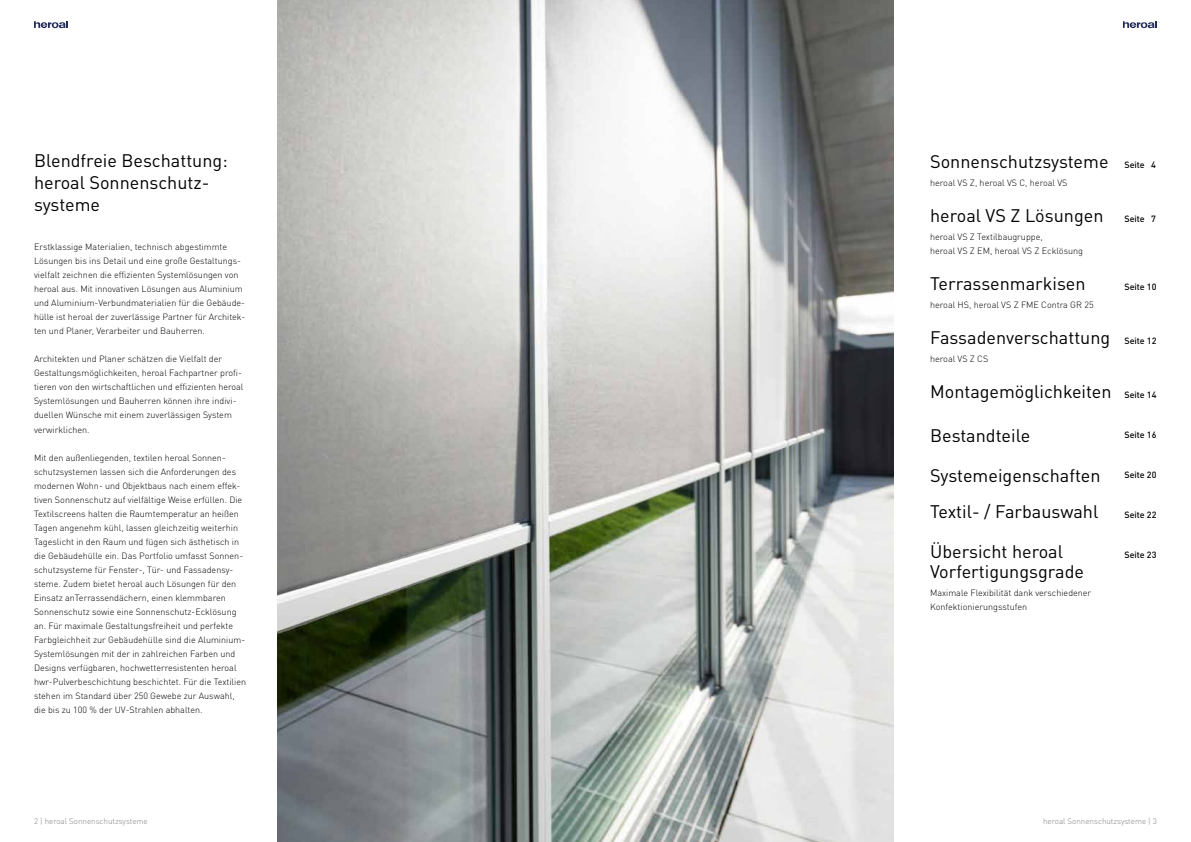
<style>
.page{position:relative;width:1191px;height:842px;background:#fff}
.page>*{position:absolute;margin:0;border:0;box-sizing:border-box;transform-origin:0 0}
.t1{font:18px/22px "DIN Pro";color:#000}
.t2{font:300 9px/14px "DIN Pro";color:#000}
.t3{font:500 9px "DIN Pro";color:#000}
.t4{font:300 8px "DIN Pro";color:#818080}
.s1{font-weight:500;font-size:9px}
</style>
<div class="page">
<svg style="left:1123px;top:21px;width:34px;height:7px"></svg>
<svg style="left:34px;top:21px;width:34px;height:7px"></svg>
<img style="left:278px;top:0;width:615px;height:842px">
<h1 class="t1" style="left:34px;top:148px;width:195px">Blendfreie Beschattung: heroal Sonnenschutz&shy;systeme</h1>
<p class="t2" style="left:34px;top:239px;width:213px">Erstklassige Materialien, technisch abgestimmte Lösungen bis ins Detail und eine große Gestaltungs&shy;vielfalt zeichnen die effizienten Systemlösungen von heroal aus. Mit innovativen Lösungen aus Aluminium und Aluminium-Verbundmaterialien für die Gebäude&shy;hülle ist heroal der zuverlässige Partner für Architek&shy;ten und Planer, Verarbeiter und Bauherren.</p>
<p class="t2" style="left:34px;top:351px;width:211px">Architekten und Planer schätzen die Vielfalt der Gestaltungsmöglichkeiten, heroal Fachpartner profi&shy;tieren von den wirtschaftlichen und effizienten heroal Systemlösungen und Bauherren können ihre indivi&shy;duellen Wünsche mit einem zuverlässigen System verwirklichen.</p>
<p class="t2" style="left:34px;top:449px;width:214px">Mit den außenliegenden, textilen heroal Sonnen&shy;schutzsystemen lassen sich die Anforderungen des modernen Wohn- und Objektbaus nach einem effek&shy;tiven Sonnenschutz auf vielfältige Weise erfüllen. Die Textilscreens halten die Raumtemperatur an heißen Tagen angenehm kühl, lassen gleichzeitig weiterhin Tageslicht in den Raum und fügen sich ästhetisch in die Gebäudehülle ein. Das Portfolio umfasst Sonnen&shy;schutzsysteme für Fenster-, Tür- und Fassadensy&shy;steme. Zudem bietet heroal auch Lösungen für den Einsatz anTerrassendächern, einen klemmbaren Sonnenschutz sowie eine Sonnenschutz-Ecklösung an. Für maximale Gestaltungsfreiheit und perfekte Farbgleichheit zur Gebäudehülle sind die Aluminium-Systemlösungen mit der in zahlreichen Farben und Designs verfügbaren, hochwetterresistenten heroal hwr-Pulverbeschichtung beschichtet. Für die Textilien stehen im Standard über 250 Gewebe zur Auswahl, die bis zu 100 % der UV-Strahlen abhalten.</p>
<h1 class="t1" style="left:930px;top:148px;width:227px">Sonnenschutzsysteme <span class="s1">Seite 4</span></h1>
<p class="t2" style="left:930px;top:175px;width:139px">heroal VS Z, heroal VS C, heroal VS</p>
<h1 class="t1" style="left:930px;top:202px;width:227px">heroal VS Z Lösungen <span class="s1">Seite 7</span></h1>
<p class="t2" style="left:930px;top:229px;width:154px">heroal VS Z Textilbaugruppe,<br>heroal VS Z EM, heroal VS Z Ecklösung</p>
<h1 class="t1" style="left:930px;top:270px;width:157px">Terrassenmarkisen</h1>
<p class="t3" style="left:1124px;top:279px;width:34px">Seite 10</p>
<p class="t2" style="left:930px;top:297px;width:165px">heroal HS, heroal VS Z FME Contra GR 25</p>
<h1 class="t1" style="left:930px;top:324px;width:228px">Fassadenverschattung <span class="s1">Seite 12</span></h1>
<p class="t2" style="left:930px;top:351px;width:60px">heroal VS Z CS</p>
<h1 class="t1" style="left:930px;top:378px;width:228px">Montagemöglichkeiten <span class="s1">Seite 14</span></h1>
<h1 class="t1" style="left:930px;top:422px;width:102px">Bestandteile</h1>
<p class="t3" style="left:1124px;top:427px;width:34px">Seite 16</p>
<h1 class="t1" style="left:930px;top:462px;width:172px">Systemeigenschaften</h1>
<p class="t3" style="left:1124px;top:467px;width:34px">Seite 20</p>
<h1 class="t1" style="left:930px;top:498px;width:170px">Textil- / Farbauswahl</h1>
<p class="t3" style="left:1124px;top:507px;width:34px">Seite 22</p>
<h1 class="t1" style="left:930px;top:538px;width:134px">Übersicht heroal</h1>
<p class="t3" style="left:1124px;top:547px;width:34px">Seite 23</p>
<h1 class="t1" style="left:930px;top:558px;width:155px">Vorfertigungsgrade</h1>
<p class="t2" style="left:930px;top:585px;width:163px">Maximale Flexibilität dank verschiedener<br>Konfektionierungsstufen</p>
<p class="t4" style="left:34px;top:815px;width:115px">2 | heroal Sonnenschutzsysteme</p>
<p class="t4" style="left:1043px;top:815px;width:115px">heroal Sonnenschutzsysteme | 3</p>
</div>
